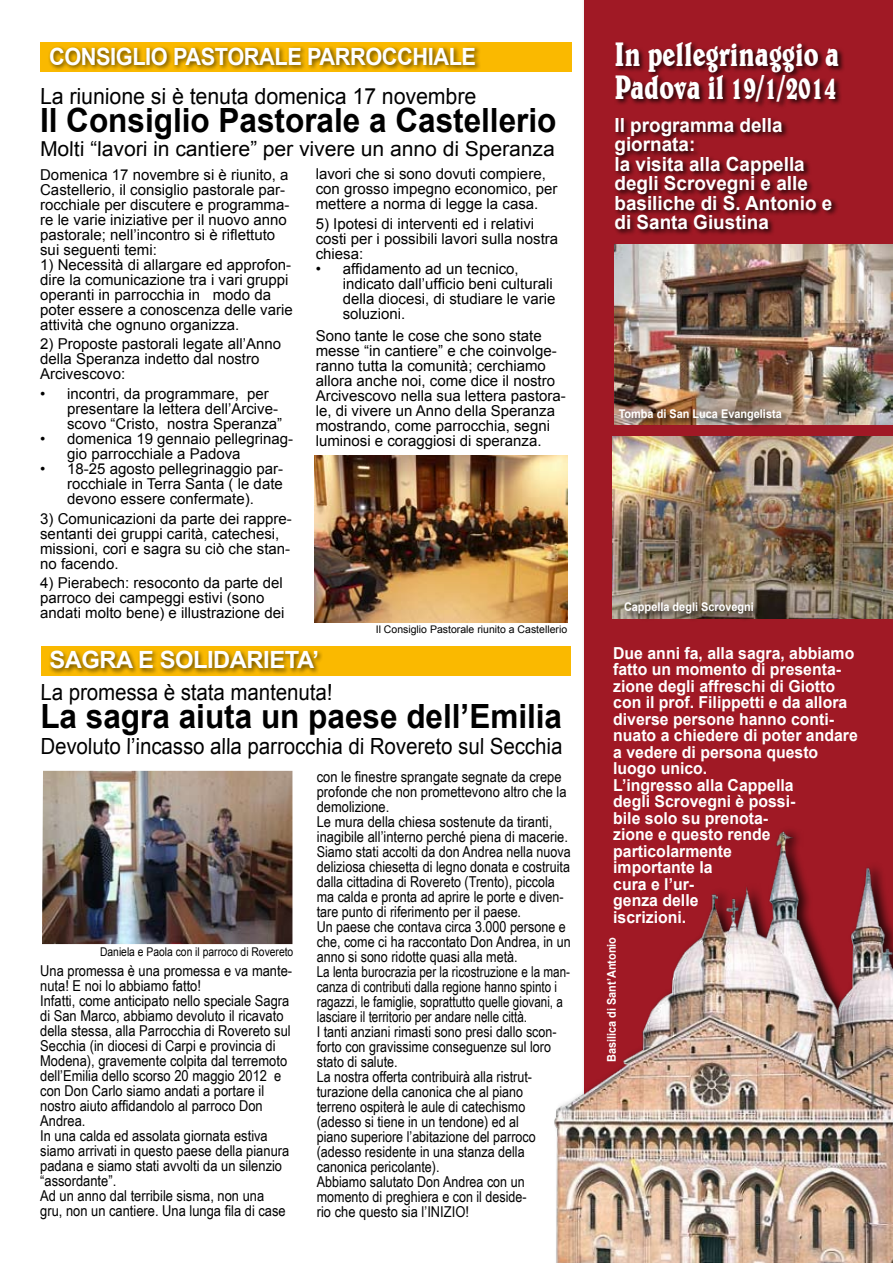
<style>
.page{position:relative;width:893px;height:1263px;background:#fff}
.page>*{position:absolute;margin:0;border:0;box-sizing:border-box;transform-origin:0 0}
.t1{font:700 34.2px/33px "Belwe BT";color:#fff;scale:.72 1}
.t2{font:700 33.45px "Arial";color:#000;scale:.94 1}
.t3{font:700 23.7px "Arial";letter-spacing:-.02em;color:#fff;scale:.92 1}
.t4{font:700 23.7px "Arial";letter-spacing:-.02em;color:#fff}
.t5{font:22.2px "Arial";color:#000;scale:.92 1}
.t6{font:22.2px "Arial";color:#000;scale:.95 1}
.t7{font:20.55px "Arial";color:#000}
.t8{font:700 19.5px/19.5px "Arial";color:#fff}
.t9{font:700 16.5px/16.5px "Arial";color:#fff;scale:.96 1}
.t10{font:15px/15px "Arial Narrow";color:#000;scale:1.05 1}
.t11{font:15px/15px "Arial";color:#000}
.t12{font:700 12px "Arial";color:#fff;scale:.91 1}
.t13{font:12px "Arial";color:#000;scale:.86 1}
.t14{font:10.5px "Arial";color:#000}
</style>
<div class="page">
<div style="left:40px;top:43px;width:532px;height:29px;background:#fab900"></div>
<div style="left:47px;top:46px;width:434px;height:26px;background:#000;opacity:.6"></div>
<img style="left:315px;top:456px;width:253px;height:167px">
<div style="left:584px;top:0;width:309px;height:1263px;background:#a01925"></div>
<div style="left:614px;top:41px;width:232px;height:195px;background:#000;opacity:.75"></div>
<img style="left:614px;top:244px;width:279px;height:180px">
<div style="left:618px;top:409px;width:171px;height:20px;background:#000;opacity:.75"></div>
<img style="left:554px;top:830px;width:339px;height:433px">
<div style="left:41px;top:646px;width:529px;height:29px;background:#fab900"></div>
<div style="left:48px;top:649px;width:276px;height:26px;background:#000;opacity:.6"></div>
<img style="left:42px;top:771px;width:250px;height:173px">
<img style="left:613px;top:436px;width:280px;height:182px">
<div style="left:624px;top:602px;width:138px;height:19px;background:#000;opacity:.75"></div>
<h3 class="t3" style="left:49px;top:41px;width:466px">CONSIGLIO PASTORALE PARROCCHIALE</h3>
<h3 class="t6" style="left:40px;top:81px;width:461px">La riunione si è tenuta domenica 17 novembre</h3>
<h2 class="t2" style="left:40px;top:98px;width:551px">Il Consiglio Pastorale a Castellerio</h2>
<h3 class="t7" style="left:40px;top:136px;width:517px">Molti “lavori in cantiere” per vivere un anno di Speranza</h3>
<p class="t11" style="left:316px;top:167px;width:243px">lavori che si sono dovuti compiere, con grosso impegno economico, per mettere a norma di legge la casa.</p>
<p class="t11" style="left:316px;top:216px;width:244px">5) Ipotesi di interventi ed i relativi costi per i possibili lavori sulla nostra chiesa:</p>
<p class="t11" style="left:343px;top:261px;width:214px;text-indent:-27px">• affidamento ad un tecnico, indicato dall’ufficio beni culturali della diocesi, di studiare le varie soluzioni.</p>
<p class="t11" style="left:316px;top:329px;width:252px">Sono tante le cose che sono state messe “in cantiere” e che coinvolge&shy;ranno tutta la comunità; cerchiamo allora anche noi, come dice il nostro Arcivescovo nella sua lettera pastora&shy;le, di vivere un Anno della Speranza mostrando, come parrocchia, segni luminosi e coraggiosi di speranza.</p>
<p class="t11" style="left:40px;top:167px;width:251px">Domenica 17 novembre si è riunito, a Castellerio, il consiglio pastorale par&shy;rocchiale per discutere e programma&shy;re le varie iniziative per il nuovo anno pastorale; nell’incontro si è riflettuto sui seguenti temi:</p>
<p class="t11" style="left:40px;top:257px;width:254px">1) Necessità di allargare ed approfon&shy;dire la comunicazione tra i vari gruppi operanti in parrocchia in modo da poter essere a conoscenza delle varie attività che ognuno organizza.</p>
<p class="t11" style="left:40px;top:337px;width:242px">2) Proposte pastorali legate all’Anno della Speranza indetto dal nostro<br>Arcivescovo:</p>
<p class="t11" style="left:67px;top:386px;width:217px;text-indent:-27px">• incontri, da programmare, per presentare la lettera dell’Arcive&shy;scovo “Cristo, nostra Speranza”</p>
<p class="t11" style="left:67px;top:431px;width:227px;text-indent:-27px">• domenica 19 gennaio pellegrinag&shy;gio parrocchiale a Padova</p>
<p class="t11" style="left:67px;top:461px;width:217px;text-align:justify;text-indent:-27px">• 18-25 agosto pellegrinaggio par&shy;rocchiale in Terra Santa ( le date devono essere confermate).</p>
<p class="t11" style="left:40px;top:511px;width:253px">3) Comunicazioni da parte dei rappre&shy;sentanti dei gruppi carità, catechesi, missioni, cori e sagra su ciò che stan&shy;no facendo.</p>
<p class="t11" style="left:40px;top:575px;width:246px">4) Pierabech: resoconto da parte del parroco dei campeggi estivi (sono andati molto bene) e illustrazione dei</p>
<p class="t14" style="left:376px;top:623px;width:193px">Il Consiglio Pastorale riunito a Castellerio</p>
<h3 class="t4" style="left:49px;top:644px;width:271px">SAGRA E SOLIDARIETA’</h3>
<h3 class="t5" style="left:40px;top:677px;width:320px">La promessa è stata mantenuta!</h3>
<h2 class="t2" style="left:40px;top:694px;width:557px">La sagra aiuta un paese dell’Emilia</h2>
<h3 class="t5" style="left:40px;top:731px;width:569px">Devoluto l’incasso alla parrocchia di Rovereto sul Secchia</h3>
<p class="t13" style="left:100px;top:943px;width:226px">Daniela e Paola con il parroco di Rovereto</p>
<p class="t10" style="left:40px;top:963px;width:242px">Una promessa è una promessa e va mante&shy;nuta! E noi lo abbiamo fatto!<br>Infatti, come anticipato nello speciale Sagra di San Marco, abbiamo devoluto il ricavato della stessa, alla Parrocchia di Rovereto sul Secchia (in diocesi di Carpi e provincia di Modena), gravemente colpita dal terremoto dell’Emilia dello scorso 20 maggio 2012 e con Don Carlo siamo andati a portare il nostro aiuto affidandolo al parroco Don Andrea.<br>In una calda ed assolata giornata estiva siamo arrivati in questo paese della pianura padana e siamo stati avvolti da un silenzio “assordante”.<br>Ad un anno dal terribile sisma, non una<br>gru, non un cantiere. Una lunga fila di case</p>
<p class="t10" style="left:317px;top:768px;width:243px">con le finestre sprangate segnate da crepe profonde che non promettevono altro che la demolizione.<br>Le mura della chiesa sostenute da tiranti, inagibile all’interno perché piena di macerie.<br>Siamo stati accolti da don Andrea nella nuova deliziosa chiesetta di legno donata e costruita dalla cittadina di Rovereto (Trento), piccola ma calda e pronta ad aprire le porte e diven&shy;tare punto di riferimento per il paese.<br>Un paese che contava circa 3.000 persone e che, come ci ha raccontato Don Andrea, in un anno si sono ridotte quasi alla metà.<br>La lenta burocrazia per la ricostruzione e la man&shy;canza di contributi dalla regione hanno spinto i ragazzi, le famiglie, soprattutto quelle giovani, a lasciare il territorio per andare nelle città.<br>I tanti anziani rimasti sono presi dallo scon&shy;forto con gravissime conseguenze sul loro stato di salute.<br>La nostra offerta contribuirà alla ristrut&shy;turazione della canonica che al piano<br>terreno ospiterà le aule di catechismo (adesso si tiene in un tendone) ed al<br>piano superiore l’abitazione del parroco (adesso residente in una stanza della canonica pericolante).<br>Abbiamo salutato Don Andrea con un momento di preghiera e con il deside-<br>rio che questo sia l’INIZIO!</p>
<h1 class="t1" style="left:614px;top:36px;width:314px">In pellegrinaggio a<br>Padova il 19/1/2014</h1>
<h3 class="t8" style="left:614px;top:116px;width:219px">Il programma della giornata:<br>la visita alla Cappella degli Scrovegni e alle basiliche di S. Antonio e di Santa Giustina</h3>
<p class="t12" style="left:619px;top:406px;width:181px">Tomba di San Luca Evangelista</p>
<p class="t12" style="left:624px;top:599px;width:144px">Cappella degli Scrovegni</p>
<p class="t9" style="left:613px;top:645px;width:256px">Due anni fa, alla sagra, abbiamo fatto un momento di presenta&shy;zione degli affreschi di Giotto con il prof. Filippetti e da allora diverse persone hanno conti&shy;nuato a chiedere di poter andare a vedere di persona questo luogo unico.<br>L’ingresso alla Cappella<br>degli Scrovegni è possi-<br>bile solo su prenota-<br>zione e questo rende particolarmente<br>importante la<br>cura e l’ur-<br>genza delle<br>iscrizioni.</p>
<p class="t12" style="left:604px;top:1062px;width:139px;rotate:-90deg">Basilica di Sant’Antonio</p>
</div>
